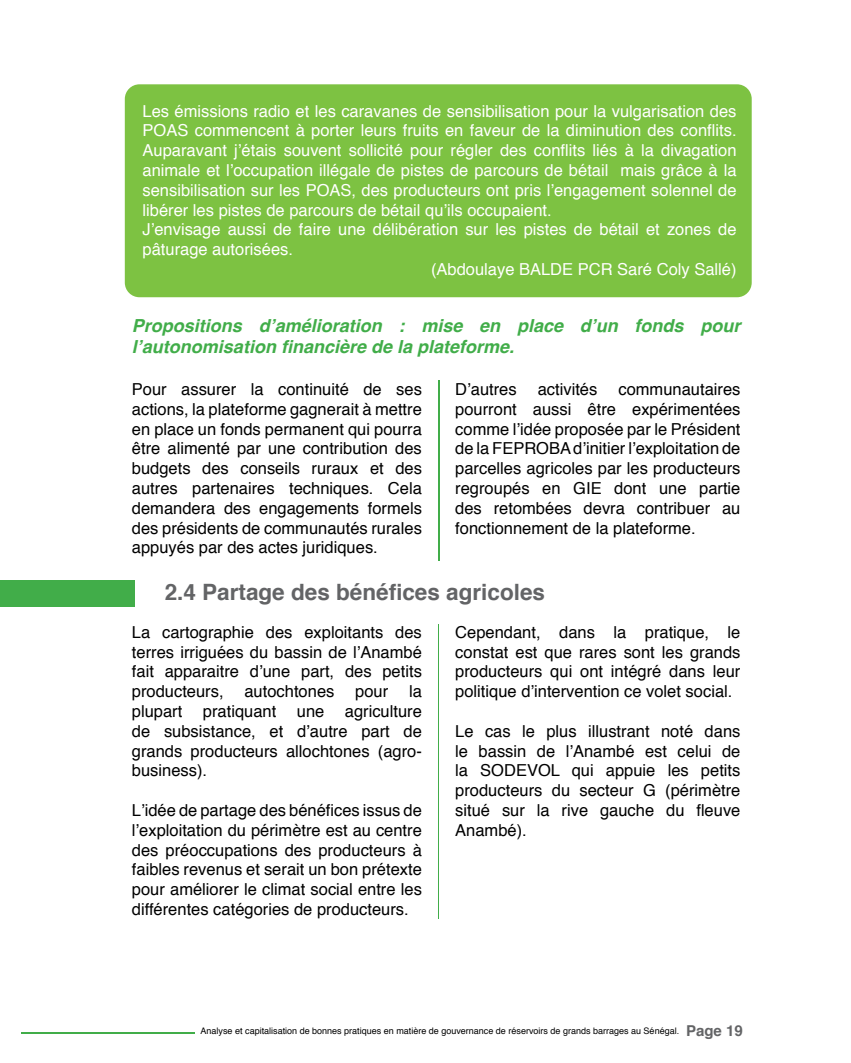
<style>
.page{position:relative;width:851px;height:1063px;background:#fff}
.page>*{position:absolute;margin:0;border:0;box-sizing:border-box;transform-origin:0 0}
.t1{font:700 22.5px "Helvetica";color:#636466}
.t2{font:italic 700 18px/21.6px "Helvetica";color:#41ad49}
.t3{font:16.5px/19.8px "Helvetica";color:#000;text-align:justify}
.t4{font:16.5px "Helvetica";color:#fff}
.t5{font:700 15px "Helvetica";color:#636466}
.t6{font:9px "Helvetica";color:#000}
</style>
<div class="page">
<div style="left:125px;top:84px;width:626px;height:213px;background:#7dc242;border-radius:15px"></div>
<hr style="left:438px;top:381px;width:1px;height:180px;background:#41ad49">
<hr style="left:438px;top:624px;width:1px;height:294px;background:#41ad49">
<div style="left:0;top:580px;width:135px;height:27px;background:#41ad49"></div>
<hr style="left:21px;top:1032px;width:173px;height:2px;background:#41ad49">
<p class="t4" style="left:142px;top:98px;width:595px">Les émissions radio et les caravanes de sensibilisation pour la vulgarisation des</p>
<p class="t4" style="left:142px;top:118px;width:595px">POAS commencent à porter leurs fruits en faveur de la diminution des conflits.</p>
<p class="t4" style="left:142px;top:138px;width:595px">Auparavant j’étais souvent sollicité pour régler des conflits liés à la divagation</p>
<p class="t4" style="left:142px;top:157px;width:595px">animale et l’occupation illégale de pistes de parcours de bétail mais grâce à la</p>
<p class="t4" style="left:142px;top:177px;width:595px">sensibilisation sur les POAS, des producteurs ont pris l’engagement solennel de</p>
<p class="t4" style="left:142px;top:197px;width:411px">libérer les pistes de parcours de bétail qu’ils occupaient.</p>
<p class="t4" style="left:142px;top:217px;width:595px">J’envisage aussi de faire une délibération sur les pistes de bétail et zones de</p>
<p class="t4" style="left:142px;top:237px;width:152px">pâturage autorisées.</p>
<p class="t4" style="left:431px;top:256px;width:307px">(Abdoulaye BALDE PCR Saré Coly Sallé)</p>
<p class="t2" style="left:132px;top:315px;width:610px">Propositions d’amélioration : mise en place d’un fonds pour l’autonomisation financière de la plateforme.</p>
<p class="t3" style="left:132px;top:380px;width:291px">Pour assurer la continuité de ses actions, la plateforme gagnerait à mettre en place un fonds permanent qui pourra être alimenté par une contribution des budgets des conseils ruraux et des autres partenaires techniques. Cela demandera des engagements formels des présidents de communautés rurales appuyés par des actes juridiques.</p>
<p class="t3" style="left:455px;top:380px;width:63px">D’autres</p>
<p class="t3" style="left:537px;top:380px;width:61px">activités</p>
<p class="t3" style="left:455px;top:380px;width:286px;text-indent:163px">communautaires pourront aussi être expérimentées comme l’idée proposée par le Président de la FEPROBA d’initier l’exploitation de parcelles agricoles par les producteurs regroupés en GIE dont une partie des retombées devra contribuer au fonctionnement de la plateforme.</p>
<h1 class="t1" style="left:165px;top:574px;width:382px">2.4 Partage des bénéfices agricoles</h1>
<p class="t3" style="left:132px;top:623px;width:291px">La cartographie des exploitants des terres irriguées du bassin de l’Anambé fait apparaitre d’une part, des petits producteurs,</p>
<p class="t3" style="left:455px;top:623px;width:286px">Cependant, dans la pratique, le constat est que rares sont les grands producteurs qui ont intégré dans leur politique d’intervention ce volet social.</p>
<p class="t3" style="left:455px;top:722px;width:286px">Le cas le plus illustrant noté dans le bassin de l’Anambé est celui de la SODEVOL qui appuie les petits producteurs du secteur G (périmètre situé sur la rive gauche du fleuve Anambé).</p>
<p class="t3" style="left:244px;top:682px;width:91px">autochtones</p>
<p class="t3" style="left:355px;top:682px;width:35px">pour</p>
<p class="t3" style="left:132px;top:682px;width:291px;text-indent:277px">la plupart pratiquant une agriculture de subsistance, et d’autre part de grands producteurs allochtones (agro&shy;business).</p>
<p class="t3" style="left:132px;top:801px;width:291px">L’idée de partage des bénéfices issus de l’exploitation du périmètre est au centre des préoccupations des producteurs à faibles revenus et serait un bon prétexte pour améliorer le climat social entre les différentes catégories de producteurs.</p>
<p class="t6" style="left:200px;top:1024px;width:480px">Analyse et capitalisation de bonnes pratiques en matière de gouvernance de réservoirs de grands barrages au Sénégal.</p>
<p class="t5" style="left:686px;top:1019px;width:58px">Page 19</p>
</div>
